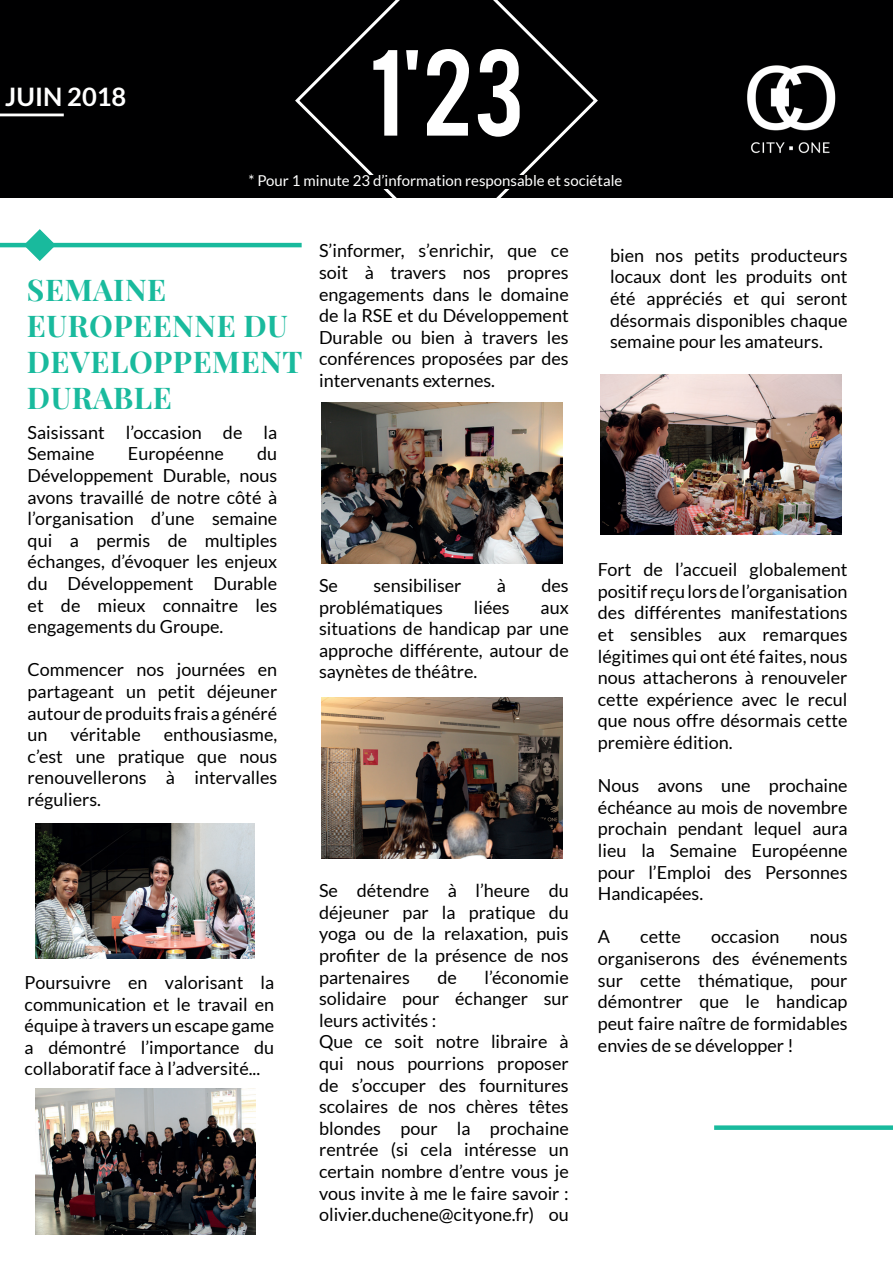
<style>
.page{position:relative;width:893px;height:1263px;background:#fff}
.page>*{position:absolute;margin:0;border:0;box-sizing:border-box;transform-origin:0 0}
.t1{font:96px "Bebas";color:#fff}
.t2{font:700 30px/36px "Playfair Display";letter-spacing:.02em;color:#19ba9d}
.t3{font:700 25.5px "Lato";color:#fff}
.t4{font:18px/21.6px "Lato";color:#000001;text-align:justify}
.t5{font:15px "Lato";color:#fff}
</style>
<div class="page">
<div style="left:0;top:0;width:893px;height:198px;background:#000001"></div>
<svg style="left:293px;top:0;width:305px;height:248px"></svg>
<div style="left:319px;top:243px;width:250px;height:206px;background:#fff"></div>
<svg style="left:0;top:114px;width:64px;height:2px"></svg>
<img style="left:747px;top:65px;width:89px;height:89px">
<hr style="left:0;top:243px;width:302px;height:4px;background:#19ba9d">
<div style="left:714px;top:1125px;width:179px;height:5px;background:#19ba9d"></div>
<svg style="left:23px;top:229px;width:34px;height:32px"></svg>
<div style="left:325px;top:175px;width:238px;height:14px;background:#000001"></div>
<img style="left:36px;top:823px;width:218px;height:136px">
<img style="left:36px;top:1088px;width:219px;height:147px">
<img style="left:322px;top:403px;width:241px;height:160px">
<img style="left:600px;top:374px;width:241px;height:161px">
<img style="left:322px;top:698px;width:241px;height:160px">
<h3 class="t3" style="left:5px;top:82px;width:123px">JUIN 2018</h3>
<h1 class="t1" style="left:369px;top:23px;width:157px">1'23</h1>
<p class="t5" style="left:248px;top:172px;width:375px">* Pour 1 minute 23 d’information responsable et sociétale</p>
<h2 class="t2" style="left:27px;top:269px;width:277px">SEMAINE<br>EUROPEENNE DU<br>DEVELOPPEMENT<br>DURABLE</h2>
<p class="t4" style="left:28px;top:421px;width:251px">Saisissant l’occasion de la<br>Semaine</p>
<p class="t4" style="left:28px;top:443px;width:251px;text-indent:230px">du Développement Durable, nous avons travaillé de notre côté à l’organisation d’une semaine qui a permis de multiples échanges, d’évoquer les enjeux du Développement Durable et de mieux connaitre les engagements du Groupe.</p>
<p class="t4" style="left:28px;top:659px;width:251px">Commencer nos journées en partageant un petit déjeuner autour de produits frais a généré un</p>
<p class="t4" style="left:128px;top:443px;width:97px">Européenne</p>
<p class="t4" style="left:28px;top:724px;width:251px;text-indent:136px">enthousiasme, c’est une pratique que nous renouvellerons à intervalles réguliers.</p>
<p class="t4" style="left:71px;top:724px;width:72px">véritable</p>
<p class="t4" style="left:319px;top:240px;width:251px">S’informer, s’enrichir, que ce soit à travers nos propres engagements dans le domaine de la RSE et du Développement Durable ou bien à travers les conférences proposées par des intervenants externes.</p>
<p class="t4" style="left:319px;top:574px;width:20px">Se</p>
<p class="t4" style="left:373px;top:574px;width:90px">sensibiliser</p>
<p class="t4" style="left:497px;top:574px;width:11px">à</p>
<p class="t4" style="left:541px;top:574px;width:29px">des</p>
<p class="t4" style="left:319px;top:596px;width:125px">problématiques</p>
<p class="t4" style="left:474px;top:596px;width:37px">liées</p>
<p class="t4" style="left:319px;top:596px;width:251px;text-indent:221px">aux situations de handicap par une approche différente, autour de saynètes de théâtre.</p>
<p class="t4" style="left:25px;top:971px;width:251px">Poursuivre en valorisant la communication et le travail en équipe à travers un escape game a démontré l’importance du collaboratif face à l’adversité...</p>
<p class="t4" style="left:319px;top:880px;width:251px">Se détendre à l’heure du déjeuner par la pratique du yoga ou de la relaxation, puis profiter de la présence de nos partenaires</p>
<p class="t4" style="left:319px;top:966px;width:251px;text-align:left;text-indent:165px">l’économie solidaire pour échanger sur leurs activités :<br>Que ce soit notre libraire à qui nous pourrions proposer de s’occuper des fournitures scolaires de nos chères têtes blondes pour la prochaine rentrée (si cela intéresse un certain nombre d’entre vous je vous invite à me le faire savoir : olivier.duchene@cityone.fr) ou</p>
<p class="t4" style="left:437px;top:966px;width:21px">de</p>
<p class="t4" style="left:610px;top:244px;width:239px">bien nos petits producteurs locaux dont les produits ont été appréciés et qui seront désormais disponibles chaque semaine pour les amateurs.</p>
<p class="t4" style="left:598px;top:559px;width:251px">Fort de l’accueil globalement positif reçu lors de l’organisation des différentes manifestations et sensibles aux remarques légitimes qui ont été faites, nous nous attacherons à renouveler cette expérience avec le recul que nous offre désormais cette première édition.</p>
<p class="t4" style="left:598px;top:775px;width:251px">Nous avons une prochaine échéance au mois de novembre prochain pendant lequel aura lieu la Semaine Européenne pour l’Emploi des Personnes Handicapées.</p>
<p class="t4" style="left:598px;top:926px;width:14px">A</p>
<p class="t4" style="left:640px;top:926px;width:42px">cette</p>
<p class="t4" style="left:711px;top:926px;width:70px">occasion</p>
<p class="t4" style="left:598px;top:926px;width:251px;text-indent:212px">nous organiserons des événements sur cette thématique, pour démontrer que le handicap peut faire naître de formidables envies de se développer !</p>
</div>
